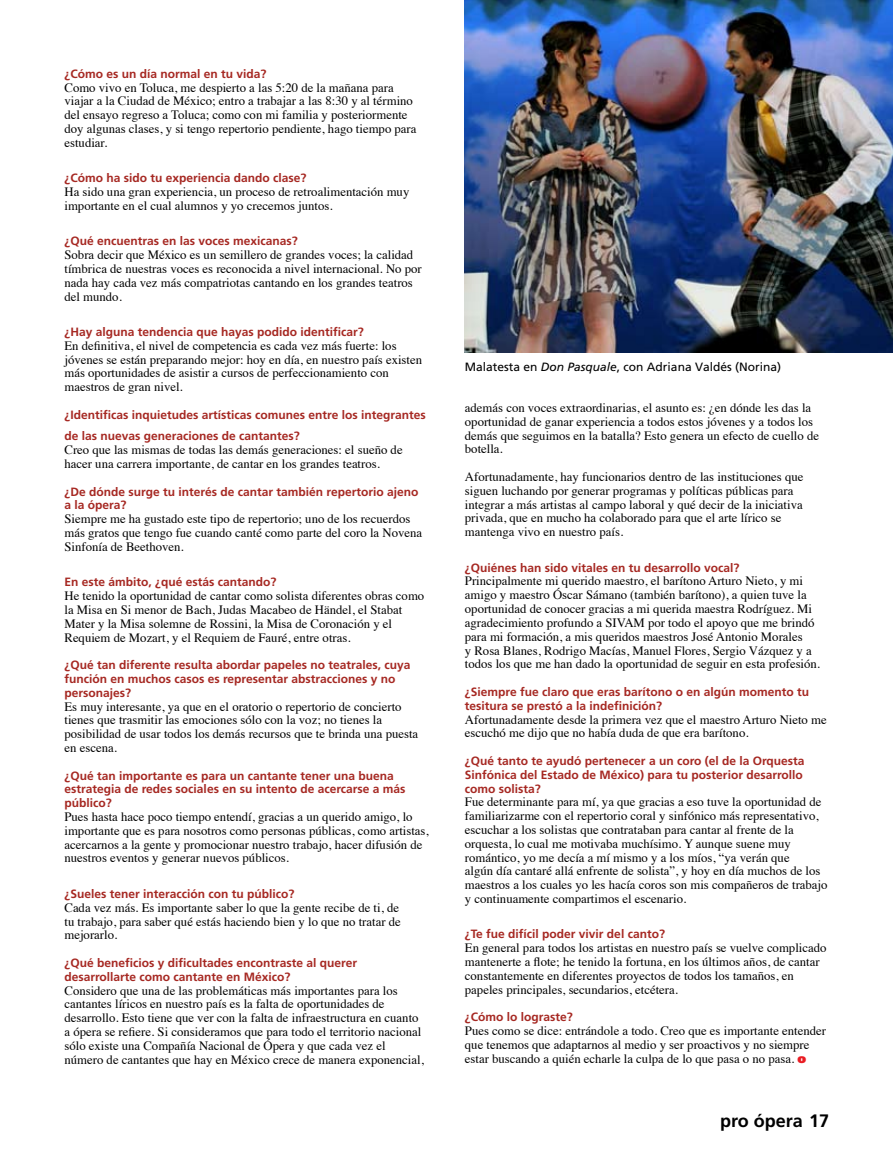
<style>
.page{position:relative;width:893px;height:1170px;background:#fff}
.page>*{position:absolute;margin:0;border:0;box-sizing:border-box;transform-origin:0 0}
.t1{font:700 18px "Frutiger";color:#000}
.t2{font:12.75px/13.8px "Times";color:#000}
.t3{font:700 12px/13.8px "Frutiger";color:#a62822}
.t4{font:12px "Frutiger";color:#000}
.s1{font-style:italic}
.s2{font-family:"Frutiger";font-weight:900;color:#e91c23}
</style>
<div class="page">
<img style="left:465px;top:0;width:428px;height:352px">
<p class="t3" style="left:64px;top:67px;width:204px">¿Cómo es un día normal en tu vida?</p>
<p class="t2" style="left:64px;top:79px;width:353px">Como vivo en Toluca, me despierto a las 5:20 de la mañana para viajar a la Ciudad de México; entro a trabajar a las 8:30 y al término del ensayo regreso a Toluca; como con mi familia y posteriormente doy algunas clases, y si tengo repertorio pendiente, hago tiempo para estudiar.</p>
<p class="t3" style="left:64px;top:171px;width:244px">¿Cómo ha sido tu experiencia dando clase?</p>
<p class="t2" style="left:64px;top:184px;width:346px">Ha sido una gran experiencia, un proceso de retroalimentación muy importante en el cual alumnos y yo crecemos juntos.</p>
<p class="t3" style="left:64px;top:234px;width:235px">¿Qué encuentras en las voces mexicanas?</p>
<p class="t2" style="left:64px;top:247px;width:359px">Sobra decir que México es un semillero de grandes voces; la calidad tímbrica de nuestras voces es reconocida a nivel internacional. No por nada hay cada vez más compatriotas cantando en los grandes teatros del mundo.</p>
<p class="t3" style="left:64px;top:325px;width:301px">¿Hay alguna tendencia que hayas podido identificar?</p>
<p class="t2" style="left:64px;top:337px;width:359px">En definitiva, el nivel de competencia es cada vez más fuerte: los jóvenes se están preparando mejor: hoy en día, en nuestro país existen más oportunidades de asistir a cursos de perfeccionamiento con maestros de gran nivel.</p>
<p class="t3" style="left:64px;top:403px;width:363px;line-height:21.6px">¿Identificas inquietudes artísticas comunes entre los integrantes de las nuevas generaciones de cantantes?</p>
<p class="t2" style="left:64px;top:442px;width:340px">Creo que las mismas de todas las demás generaciones: el sueño de hacer una carrera importante, de cantar en los grandes teatros.</p>
<p class="t3" style="left:64px;top:484px;width:355px">¿De dónde surge tu interés de cantar también repertorio ajeno a la ópera?</p>
<p class="t2" style="left:64px;top:511px;width:359px">Siempre me ha gustado este tipo de repertorio; uno de los recuerdos más gratos que tengo fue cuando canté como parte del coro la Novena<br>Sinfonía de Beethoven.</p>
<p class="t3" style="left:64px;top:575px;width:214px">En este ámbito, ¿qué estás cantando?</p>
<p class="t2" style="left:64px;top:587px;width:361px">He tenido la oportunidad de cantar como solista diferentes obras como la Misa en Si menor de Bach, Judas Macabeo de Händel, el Stabat Mater y la Misa solemne de Rossini, la Misa de Coronación y el Requiem de Mozart, y el Requiem de Fauré, entre otras.</p>
<p class="t3" style="left:64px;top:658px;width:348px">¿Qué tan diferente resulta abordar papeles no teatrales, cuya función en muchos casos es representar abstracciones y no personajes?</p>
<p class="t2" style="left:64px;top:698px;width:355px">Es muy interesante, ya que en el oratorio o repertorio de concierto tienes que trasmitir las emociones sólo con la voz; no tienes la posibilidad de usar todos los demás recursos que te brinda una puesta en escena.</p>
<p class="t3" style="left:64px;top:768px;width:342px">¿Qué tan importante es para un cantante tener una buena estrategia de redes sociales en su intento de acercarse a más público?</p>
<p class="t2" style="left:64px;top:808px;width:366px">Pues hasta hace poco tiempo entendí, gracias a un querido amigo, lo importante que es para nosotros como personas públicas, como artistas, acercarnos a la gente y promocionar nuestro trabajo, hacer difusión de nuestros eventos y generar nuevos públicos.</p>
<p class="t3" style="left:64px;top:886px;width:232px">¿Sueles tener interacción con tu público?</p>
<p class="t2" style="left:64px;top:899px;width:338px">Cada vez más. Es importante saber lo que la gente recibe de ti, de tu trabajo, para saber qué estás haciendo bien y lo que no tratar de mejorarlo.</p>
<p class="t3" style="left:64px;top:955px;width:294px">¿Qué beneficios y dificultades encontraste al querer desarrollarte como cantante en México?</p>
<p class="t2" style="left:64px;top:982px;width:361px">Considero que una de las problemáticas más importantes para los cantantes líricos en nuestro país es la falta de oportunidades de desarrollo. Esto tiene que ver con la falta de infraestructura en cuanto a ópera se refiere. Si consideramos que para todo el territorio nacional sólo existe una Compañía Nacional de Ópera y que cada vez el número de cantantes que hay en México crece de manera exponencial,</p>
<p class="t4" style="left:465px;top:359px;width:318px">Malatesta en <span class="s1">Don Pasquale</span>, con Adriana Valdés (Norina)</p>
<p class="t2" style="left:465px;top:399px;width:356px">además con voces extraordinarias, el asunto es: ¿en dónde les das la oportunidad de ganar experiencia a todos estos jóvenes y a todos los demás que seguimos en la batalla? Esto genera un efecto de cuello de botella.</p>
<p class="t2" style="left:465px;top:468px;width:340px">Afortunadamente, hay funcionarios dentro de las instituciones que siguen luchando por generar programas y políticas públicas para integrar a más artistas al campo laboral y qué decir de la iniciativa privada, que en mucho ha colaborado para que el arte lírico se mantenga vivo en nuestro país.</p>
<p class="t3" style="left:465px;top:560px;width:276px">¿Quiénes han sido vitales en tu desarrollo vocal?</p>
<p class="t2" style="left:465px;top:573px;width:357px">Principalmente mi querido maestro, el barítono Arturo Nieto, y mi amigo y maestro Óscar Sámano (también barítono), a quien tuve la oportunidad de conocer gracias a mi querida maestra Rodríguez. Mi agradecimiento profundo a SIVAM por todo el apoyo que me brindó para mi formación, a mis queridos maestros José Antonio Morales<br>y Rosa Blanes, Rodrigo Macías, Manuel Flores, Sergio Vázquez y a todos los que me han dado la oportunidad de seguir en esta profesión.</p>
<p class="t3" style="left:465px;top:684px;width:346px">¿Siempre fue claro que eras barítono o en algún momento tu tesitura se prestó a la indefinición?</p>
<p class="t2" style="left:465px;top:711px;width:363px">Afortunadamente desde la primera vez que el maestro Arturo Nieto me escuchó me dijo que no había duda de que era barítono.</p>
<p class="t3" style="left:465px;top:753px;width:341px">¿Qué tanto te ayudó pertenecer a un coro (el de la Orquesta<br>Sinfónica del Estado de México) para tu posterior desarrollo como solista?</p>
<p class="t2" style="left:465px;top:794px;width:364px">Fue determinante para mí, ya que gracias a eso tuve la oportunidad de familiarizarme con el repertorio coral y sinfónico más representativo, escuchar a los solistas que contrataban para cantar al frente de la orquesta, lo cual me motivaba muchísimo. Y aunque suene muy romántico, yo me decía a mí mismo y a los míos, “ya verán que<br>algún día cantaré allá enfrente de solista”, y hoy en día muchos de los maestros a los cuales yo les hacía coros son mis compañeros de trabajo y continuamente compartimos el escenario.</p>
<p class="t3" style="left:465px;top:927px;width:202px">¿Te fue difícil poder vivir del canto?</p>
<p class="t2" style="left:465px;top:939px;width:363px">En general para todos los artistas en nuestro país se vuelve complicado mantenerte a flote; he tenido la fortuna, en los últimos años, de cantar constantemente en diferentes proyectos de todos los tamaños, en papeles principales, secundarios, etcétera.</p>
<p class="t3" style="left:465px;top:1010px;width:110px">¿Cómo lo lograste?</p>
<p class="t2" style="left:465px;top:1022px;width:363px">Pues como se dice: entrándole a todo. Creo que es importante entender que tenemos que adaptarnos al medio y ser proactivos y no siempre estar buscando a quién echarle la culpa de lo que pasa o no pasa. <span class="s2">o</span></p>
<h1 class="t1" style="left:720px;top:1109px;width:111px">pro ópera 17</h1>
</div>
